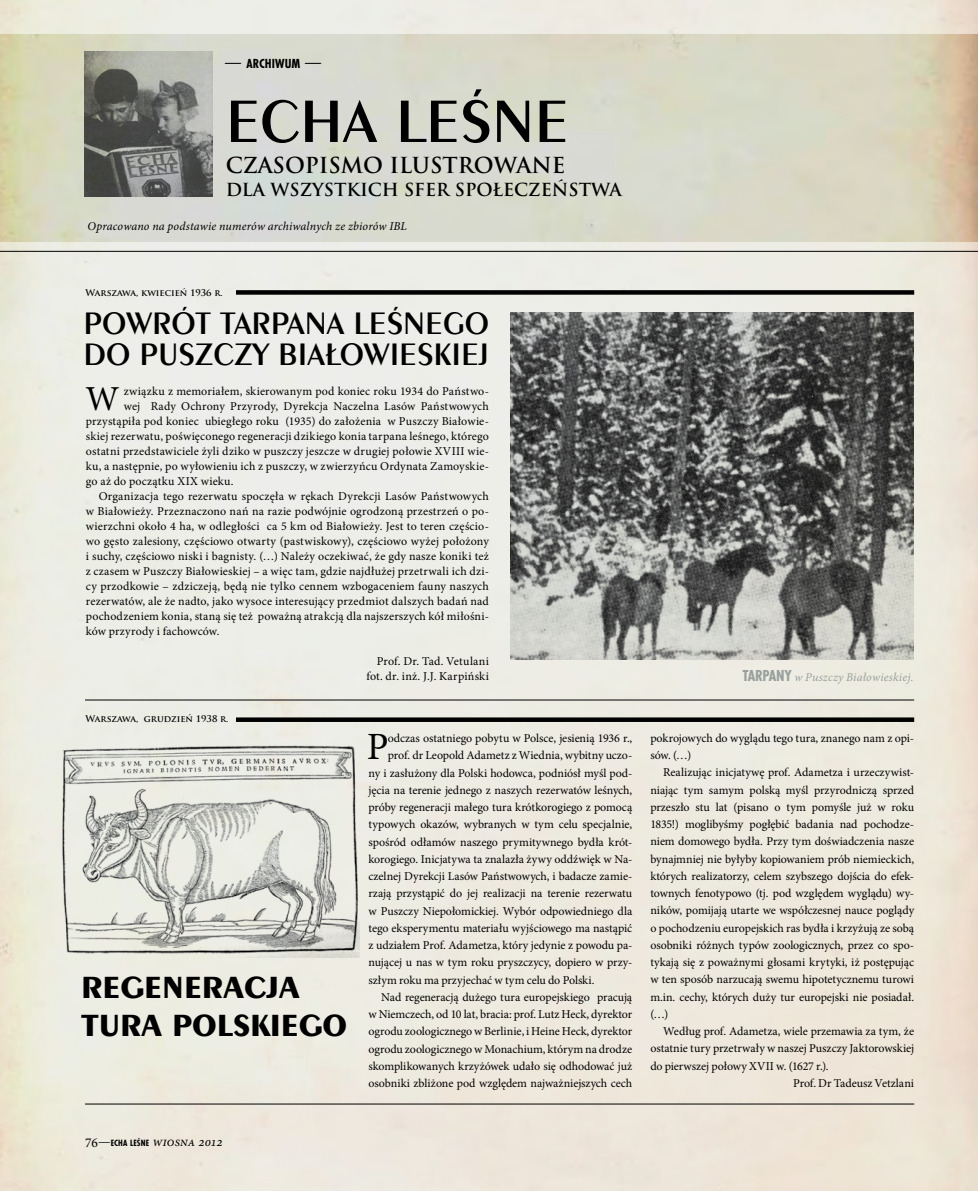
<style>
.page{position:relative;width:978px;height:1191px;background:#fff}
.page>*{position:absolute;margin:0;border:0;box-sizing:border-box;transform-origin:0 0}
.t1{font:63.3px "Exotc 350 Dm Bd EU";color:#000}
.t2{font:38.55px "Minion Pro";color:#000}
.t3{font:35.1px "Minion Pro";color:#000}
.t4{font:32.7px/30.8px "Exotc 350 Dm Bd EU";color:#000;text-align:right}
.t5{font:32.25px/37.8px "Exotc 350 Bd EU";color:#000}
.t6{font:700 21.45px "Trajan Pro";color:#000}
.t7{font:700 17.55px "Trajan Pro";color:#000}
.t8{font:700 13.65px "Futura Con";letter-spacing:.005em;color:#000}
.t9{font:italic 13.5px "Minion Pro";letter-spacing:-.005em;color:#000}
.t10{font:12px/17.2px "Minion Pro";letter-spacing:.005em;color:#000;text-align:right}
.t11{font:italic 12px "Minion Pro";letter-spacing:.01em;color:#000}
.t12{font:italic 12px "Minion Pro";letter-spacing:.015em;color:#98a09e}
.t13{font:700 9px "Trajan Pro";color:#000}
.s1{font-family:"Minion Pro";font-weight:400;font-size:19.5px}
.s2{font-family:"Futura Con";font-weight:700;font-style:normal;font-size:16.5px}
.s3{font-style:normal}
.s4{font-family:"Futura Con";font-weight:700;font-style:normal;font-size:9.45px}
</style>
<div class="page">
<img style="left:0;top:0;width:978px;height:1191px">
<img style="left:0;top:34px;width:978px;height:208px">
<hr style="left:0;top:251px;width:978px;height:1px;background:#000">
<img style="left:510px;top:312px;width:404px;height:348px">
<img style="left:62px;top:743px;width:298px;height:214px">
<img style="left:85px;top:52px;width:127px;height:144px">
<div style="left:236px;top:717px;width:678px;height:5px;background:#000"></div>
<div style="left:236px;top:290px;width:678px;height:5px;background:#000"></div>
<hr style="left:85px;top:699px;width:829px;height:1px;background:#000">
<hr style="left:85px;top:1103px;width:829px;height:1px;background:#000">
<p class="t8" style="left:224px;top:56px;width:100px"><span class="s1">—</span> ARCHIWUM <span class="s1">—</span></p>
<h1 class="t1" style="left:226px;top:83px;width:345px">ECHA LEŚNE</h1>
<h3 class="t6" style="left:226px;top:151px;width:341px">CZASOPISMO ILUSTROWANE</h3>
<h3 class="t7" style="left:226px;top:179px;width:398px">DLA WSZYSTKICH SFER SPOŁECZEŃSTWA</h3>
<p class="t11" style="left:88px;top:218px;width:321px">Opracowano na podstawie numerów archiwalnych ze zbiorów IBL</p>
<p class="t13" style="left:86px;top:287px;width:139px">Warszawa, kwiecień 1936 r.</p>
<h3 class="t4" style="left:84px;top:308px;width:206px">POWRÓT TARPANA</h3>
<h3 class="t4" style="left:353px;top:308px;width:19px">LEŚNE</h3>
<h3 class="t4" style="left:84px;top:308px;width:407px">GO<br>DO PUSZCZY BIAŁOWIESKIEJ</h3>
<h3 class="t3" style="left:85px;top:375px;width:36px">W</h3>
<p class="t10" style="left:124px;top:382px;width:367px">związku z memoriałem, skierowanym pod koniec roku 1934 do Państwo-</p>
<p class="t10" style="left:124px;top:397px;width:367px">wej Rady Ochrony Przyrody, Dyrekcja Naczelna Lasów Państwowych</p>
<p class="t10" style="left:86px;top:412px;width:405px">przystąpiła pod koniec ubiegłego roku (1935) do założenia w Puszczy Białowie-</p>
<p class="t10" style="left:86px;top:427px;width:404px">skiej rezerwatu, poświęconego regeneracji dzikiego konia tarpana leśnego, którego</p>
<p class="t10" style="left:86px;top:442px;width:405px">ostatni przedstawiciele żyli dziko w puszczy jeszcze w drugiej połowie XVIII wie-</p>
<p class="t10" style="left:86px;top:457px;width:405px">ku, a następnie, po wyłowieniu ich z puszczy, w zwierzyńcu Ordynata Zamoyskie-</p>
<p class="t10" style="left:86px;top:472px;width:149px">go aż do początku XIX wieku.</p>
<p class="t10" style="left:99px;top:487px;width:392px">Organizacja tego rezerwatu spoczęła w rękach Dyrekcji Lasów Państwowych</p>
<p class="t10" style="left:86px;top:502px;width:405px">w Białowieży. Przeznaczono nań na razie podwójnie ogrodzoną przestrzeń o po-</p>
<p class="t10" style="left:86px;top:517px;width:405px">wierzchni około 4 ha, w odległości ca 5 km od Białowieży. Jest to teren częścio-</p>
<p class="t10" style="left:86px;top:532px;width:404px">wo gęsto zalesiony, częściowo otwarty (pastwiskowy), częściowo wyżej położony</p>
<p class="t10" style="left:86px;top:547px;width:404px">i suchy, częściowo niski i bagnisty. (…) Należy oczekiwać, że gdy nasze koniki też</p>
<p class="t10" style="left:86px;top:562px;width:405px">z czasem w Puszczy Białowieskiej – a więc tam, gdzie najdłużej przetrwali ich dzi-</p>
<p class="t10" style="left:86px;top:577px;width:405px">cy przodkowie – zdziczeją, będą nie tylko cennem wzbogaceniem fauny naszych</p>
<p class="t10" style="left:86px;top:592px;width:404px">rezerwatów, ale że nadto, jako wysoce interesujący przedmiot dalszych badań nad</p>
<p class="t10" style="left:86px;top:607px;width:405px">pochodzeniem konia, staną się też poważną atrakcją dla najszerszych kół miłośni-</p>
<p class="t10" style="left:86px;top:622px;width:135px">ków przyrody i fachowców.</p>
<p class="t10" style="left:366px;top:653px;width:124px;line-height:15px">Prof. Dr. Tad. Vetulani fot. dr. inż. J.J. Karpiński</p>
<p class="t13" style="left:86px;top:713px;width:145px">Warszawa, grudzień 1938 r.</p>
<h3 class="t5" style="left:81px;top:969px;width:268px">REGENERACJA<br>TURA POLSKIEGO</h3>
<h2 class="t2" style="left:367px;top:721px;width:23px">P</h2>
<p class="t10" style="left:388px;top:729px;width:246px">odczas ostatniego pobytu w Polsce, jesienią 1936 r.,</p>
<p class="t10" style="left:388px;top:747px;width:246px">prof. dr Leopold Adametz z Wiednia, wybitny uczo-</p>
<p class="t10" style="left:369px;top:764px;width:265px">ny i zasłużony dla Polski hodowca, podniósł myśl pod-</p>
<p class="t10" style="left:369px;top:781px;width:265px">jęcia na terenie jednego z naszych rezerwatów leśnych,</p>
<p class="t10" style="left:369px;top:798px;width:265px">próby regeneracji małego tura krótkorogiego z pomocą</p>
<p class="t10" style="left:369px;top:816px;width:265px">typowych okazów, wybranych w tym celu specjalnie,</p>
<p class="t10" style="left:369px;top:833px;width:265px">spośród odłamów naszego prymitywnego bydła krót-</p>
<p class="t10" style="left:369px;top:850px;width:265px">korogiego. Inicjatywa ta znalazła żywy oddźwięk w Na-</p>
<p class="t10" style="left:369px;top:867px;width:265px">czelnej Dyrekcji Lasów Państwowych, i badacze zamie-</p>
<p class="t10" style="left:369px;top:885px;width:265px">rzają przystąpić do jej realizacji na terenie rezerwatu</p>
<p class="t10" style="left:369px;top:902px;width:265px">w Puszczy Niepołomickiej. Wybór odpowiedniego dla</p>
<p class="t10" style="left:369px;top:919px;width:265px">tego eksperymentu materiału wyjściowego ma nastąpić</p>
<p class="t10" style="left:369px;top:936px;width:265px">z udziałem Prof. Adametza, który jedynie z powodu pa-</p>
<p class="t10" style="left:369px;top:954px;width:265px">nującej u nas w tym roku pryszczycy, dopiero w przy-</p>
<p class="t10" style="left:369px;top:971px;width:227px">szłym roku ma przyjechać w tym celu do Polski.</p>
<p class="t10" style="left:381px;top:988px;width:252px">Nad regeneracją dużego tura europejskiego pracują</p>
<p class="t10" style="left:369px;top:1005px;width:265px">w Niemczech, od 10 lat, bracia: prof. Lutz Heck, dyrektor</p>
<p class="t10" style="left:369px;top:1022px;width:265px">ogrodu zoologicznego w Berlinie, i Heine Heck, dyrektor</p>
<p class="t10" style="left:369px;top:1040px;width:265px">ogrodu zoologicznego w Monachium, którym na drodze</p>
<p class="t10" style="left:369px;top:1057px;width:265px">skomplikowanych krzyżówek udało się odhodować już</p>
<p class="t10" style="left:369px;top:1074px;width:265px">osobniki zbliżone pod względem najważniejszych cech</p>
<p class="t12" style="left:743px;top:669px;width:172px"><span class="s2">TARPANY</span> w Puszczy Białowieskiej.</p>
<p class="t10" style="left:650px;top:729px;width:265px;text-align:left">pokrojowych do wyglądu tego tura, znanego nam z opi&shy;sów. (…)</p>
<p class="t10" style="left:650px;top:764px;width:265px;text-align:justify;text-indent:13px">Realizując inicjatywę prof. Adametza i urzeczywist&shy;niając tym samym polską myśl przyrodniczą sprzed przeszło stu lat (pisano o tym pomyśle już w roku 1835!) moglibyśmy pogłębić badania nad pochodze&shy;niem domowego bydła. Przy tym doświadczenia nasze bynajmniej nie byłyby kopiowaniem prób niemieckich, których realizatorzy, celem szybszego dojścia do efek&shy;townych fenotypowo (tj. pod względem wyglądu) wy&shy;ników, pomijają utarte we współczesnej nauce poglądy o pochodzeniu europejskich ras bydła i krzyżują ze sobą osobniki różnych typów zoologicznych, przez co spo&shy;tykają się z poważnymi głosami krytyki, iż postępując w ten sposób narzucają swemu hipotetycznemu turowi m.in. cechy, których duży tur europejski nie posiadał. (…)</p>
<p class="t10" style="left:663px;top:1022px;width:253px">Według prof. Adametza, wiele przemawia za tym, że</p>
<p class="t10" style="left:650px;top:1040px;width:265px">ostatnie tury przetrwały w naszej Puszczy Jaktorowskiej</p>
<p class="t10" style="left:650px;top:1057px;width:180px">do pierwszej połowy XVII w. (1627 r.).</p>
<p class="t10" style="left:793px;top:1074px;width:123px">Prof. Dr Tadeusz Vetzlani</p>
<p class="t9" style="left:85px;top:1132px;width:139px"><span class="s3">76—</span><span class="s4">ECHA LEŚNE</span> wiosna 2012</p>
</div>
